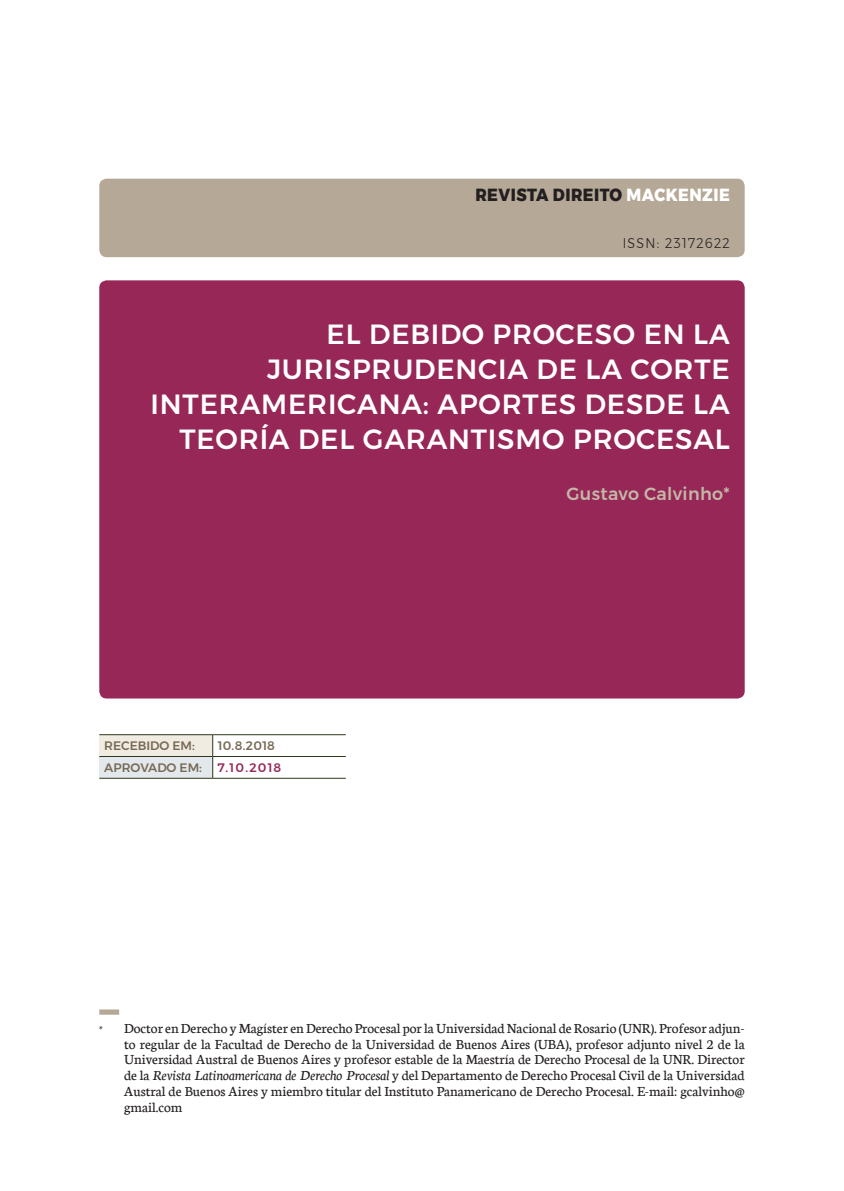
<style>
.page{position:relative;width:844px;height:1191px;background:#fff}
.page>*{position:absolute;margin:0;border:0;box-sizing:border-box;transform-origin:0 0}
.t1{font:500 27.65px "Montserrat";letter-spacing:.03em;color:#fff}
.t2{font:800 17.5px "Montserrat";letter-spacing:.03em;color:#231f20;scale:.9 1}
.t3{font:500 17.5px "Montserrat";letter-spacing:.02em;color:#c4b8a8}
.t4{font:14.88px/15.8px "Neuton";color:#231f20;text-align:justify}
.t5{font:300 14px "Montserrat";letter-spacing:.1em;color:#231f20;scale:.9 1}
.t6{font:500 12.25px "Montserrat";color:#776a56}
.t7{font:500 12.25px "Montserrat";letter-spacing:.1em;color:#962757}
.s1{color:#fff}
.s2{color:#962757}
.s3{font-weight:700;font-size:11.38px}
.s4{font-style:italic}
</style>
<div class="page">
<div style="left:99px;top:280px;width:645px;height:418px;background:#962757;border-radius:7px"></div>
<div style="left:99px;top:179px;width:645px;height:78px;background:#b6a897;border-radius:7px"></div>
<div style="left:99px;top:734px;width:114px;height:22px;background:#f1ece2"></div>
<div style="left:99px;top:756px;width:114px;height:22px;background:#e2e8eb"></div>
<hr style="left:99px;top:756px;width:114px;height:1px;background:#2b381b">
<hr style="left:213px;top:756px;width:133px;height:1px;background:#2b381b">
<hr style="left:99px;top:734px;width:114px;height:1px;background:#2b381b">
<hr style="left:213px;top:734px;width:133px;height:1px;background:#2b381b">
<svg style="left:212px;top:735px;width:1px;height:43px"></svg>
<hr style="left:99px;top:778px;width:114px;height:1px;background:#2b381b">
<hr style="left:213px;top:778px;width:133px;height:1px;background:#2b381b">
<div style="left:99px;top:1009px;width:20px;height:5px;background:#b6a897"></div>
<p class="t2" style="left:475px;top:180px;width:284px">REVISTA DIREITO <span class="s1">MACKENZIE</span></p>
<p class="t5" style="left:622px;top:232px;width:120px">ISSN: 23172622</p>
<h1 class="t1" style="left:326px;top:313px;width:63px">EL DEBIDO</h1>
<h1 class="t1" style="left:492px;top:313px;width:61px">PROCE</h1>
<h1 class="t1" style="left:594px;top:313px;width:136px">SO EN LA</h1>
<h1 class="t1" style="left:267px;top:348px;width:460px">JURISPRUDENCIA DE LA CORTE</h1>
<h1 class="t1" style="left:151px;top:383px;width:580px">I NTERAME RICANA: APO RTES DESDE LA</h1>
<h1 class="t1" style="left:179px;top:418px;width:360px">TEORÍA DE L GARANTISMO</h1>
<h1 class="t1" style="left:573px;top:418px;width:61px">PROCE</h1>
<h1 class="t1" style="left:675px;top:418px;width:56px">SAL</h1>
<p class="t3" style="left:554px;top:480px;width:177px"><span class="s2">1</span> GUSTAVO CALVINHO*</p>
<p class="t6" style="left:104px;top:736px;width:92px">RECEBIDO EM:</p>
<p class="t6" style="left:218px;top:736px;width:59px">10.8.2018</p>
<p class="t6" style="left:104px;top:758px;width:99px">APROVADO EM:</p>
<p class="t7" style="left:218px;top:757px;width:65px">7.10.2018</p>
<p class="t4" style="left:124px;top:1020px;width:622px;text-indent:-25px"><span class="s3">*</span> Doctor en Derecho y Magíster en Derecho Procesal por la Universidad Nacional de Rosario (UNR). Profesor adjun&shy;to regular de la Facultad de Derecho de la Universidad de Buenos Aires (UBA), profesor adjunto nivel 2 de la Universidad Austral de Buenos Aires y profesor estable de la Maestría de Derecho Procesal de la UNR. Director de la <span class="s4">Revista Latinoamericana de Derecho Procesal</span> y del Departamento de Derecho Procesal Civil de la Universidad Austral de Buenos Aires y miembro titular del Instituto Panamericano de Derecho Procesal. E-mail: gcalvinho@ gmail.com</p>
</div>
